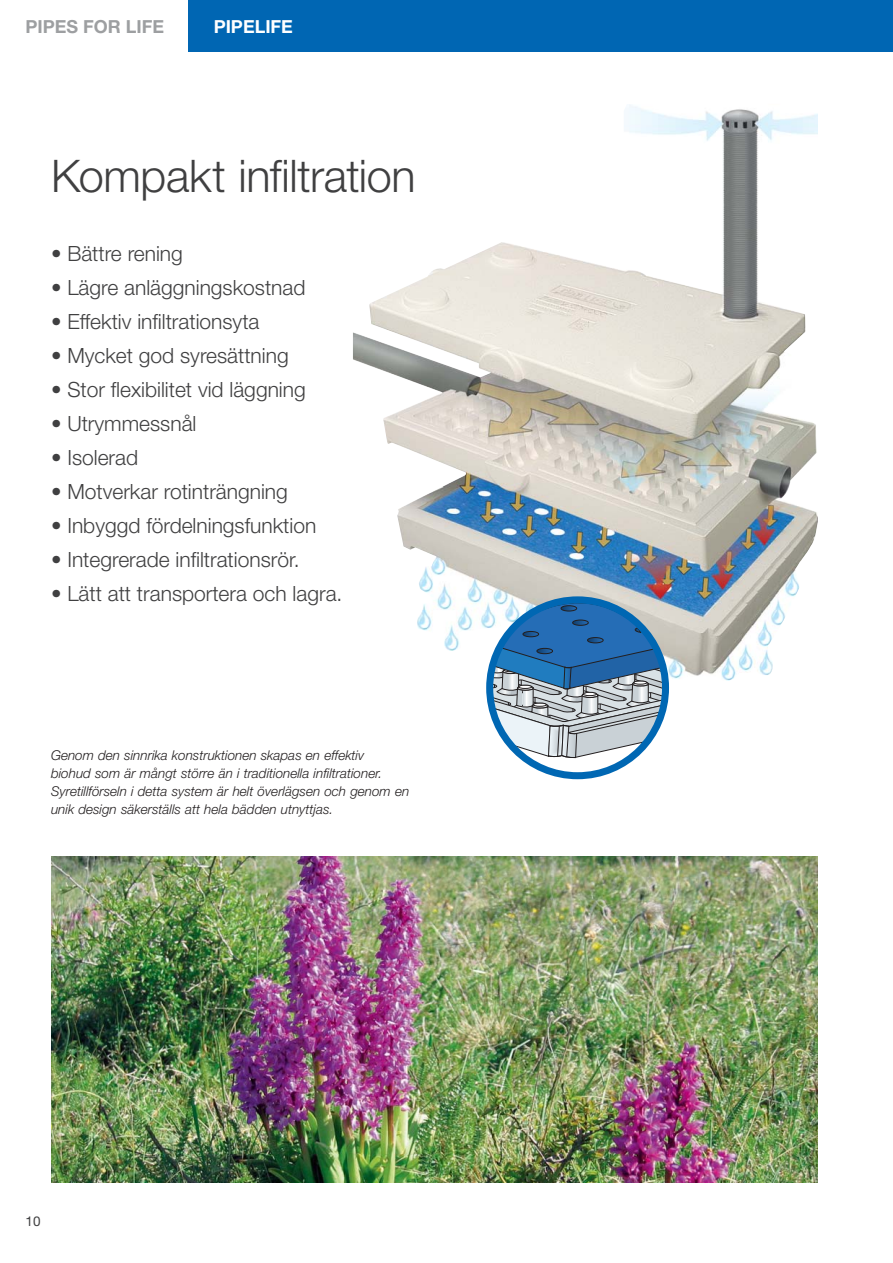
<style>
.page{position:relative;width:893px;height:1263px;background:#fff}
.page>*{position:absolute;margin:0;border:0;box-sizing:border-box;transform-origin:0 0}
.t1{font:300 45px "Helvetica Neue";letter-spacing:-.01em;color:#404041}
.t2{font:300 21px "Helvetica Neue";color:#404041}
.t3{font:700 18px "Helvetica Neue";color:#9d9fa1}
.t4{font:700 18px "Helvetica Neue";color:#fff}
.t5{font:italic 300 13.5px/18px "Helvetica Neue";color:#231f20}
.t6{font:13.5px "Helvetica Neue";color:#404041}
</style>
<div class="page">
<div style="left:188px;top:0;width:705px;height:51px;background:#0066b3"></div>
<img style="left:353px;top:105px;width:465px;height:576px">
<svg style="left:486px;top:596px;width:183px;height:183px"></svg>
<img style="left:51px;top:856px;width:766px;height:326px">
<p class="t3" style="left:26px;top:20px;width:140px">PIPES FOR LIFE</p>
<p class="t4" style="left:214px;top:20px;width:81px">PIPELIFE</p>
<h1 class="t1" style="left:51px;top:160px;width:366px">Kompakt infiltration</h1>
<p class="t2" style="left:51px;top:246px;width:133px">• Bättre rening</p>
<p class="t2" style="left:51px;top:280px;width:256px">• Lägre anläggningskostnad</p>
<p class="t2" style="left:51px;top:314px;width:210px">• Effektiv infiltrationsyta</p>
<p class="t2" style="left:51px;top:348px;width:239px">• Mycket god syresättning</p>
<p class="t2" style="left:51px;top:382px;width:256px">• Stor flexibilitet vid läggning</p>
<p class="t2" style="left:51px;top:416px;width:147px">• Utrymmessnål</p>
<p class="t2" style="left:51px;top:450px;width:89px">• Isolerad</p>
<p class="t2" style="left:51px;top:484px;width:238px">• Motverkar rotinträngning</p>
<p class="t2" style="left:51px;top:518px;width:267px">• Inbyggd fördelningsfunktion</p>
<p class="t2" style="left:51px;top:552px;width:250px">• Integrerade infiltrationsrör.</p>
<p class="t2" style="left:51px;top:586px;width:293px">• Lätt att transportera och lagra.</p>
<p class="t5" style="left:51px;top:748px;width:360px">Genom den sinnrika konstruktionen skapas en effektiv<br>biohud som är mångt större än i traditionella infiltrationer.<br>Syretillförseln i detta system är helt överlägsen och genom en unik design säkerställs att hela bädden utnyttjas.</p>
<p class="t6" style="left:26px;top:1216px;width:17px">10</p>
</div>
